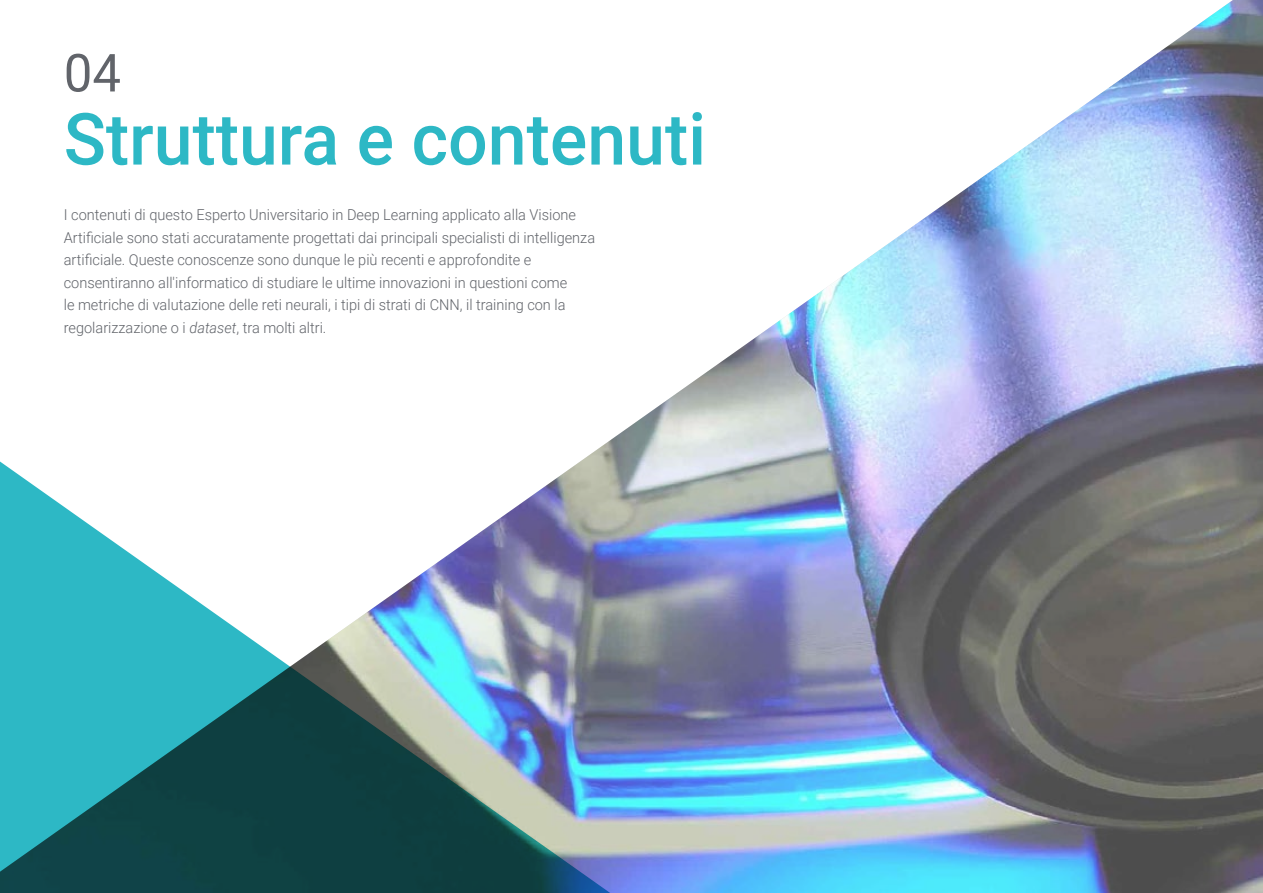
<style>
.page{position:relative;width:1263px;height:893px;background:#fff}
.page>*{position:absolute;margin:0;border:0;box-sizing:border-box;transform-origin:0 0}
.t1{font:500 72px "Roboto";color:#2db8c5}
.t2{font:52.5px "Roboto";color:#61646a}
.t3{font:300 15px/22.5px "Roboto";color:#61646a}
.s1{font-style:italic}
</style>
<div class="page">
<img style="left:602px;top:0;width:661px;height:893px">
<svg style="left:0;top:446px;width:640px;height:447px"></svg>
<h2 class="t2" style="left:64px;top:36px;width:59px">04</h2>
<h1 class="t1" style="left:64px;top:89px;width:644px">Struttura e contenuti</h1>
<p class="t3" style="left:64px;top:203px;width:533px">I contenuti di questo Esperto Universitario in Deep Learning applicato alla Visione Artificiale sono stati accuratamente progettati dai principali specialisti di intelligenza artificiale. Queste conoscenze sono dunque le più recenti e approfondite e consentiranno all'informatico di studiare le ultime innovazioni in questioni come<br>le metriche di valutazione delle reti neurali, i tipi di strati di CNN, il training con la regolarizzazione o i <span class="s1">dataset</span>, tra molti altri.</p>
</div>
